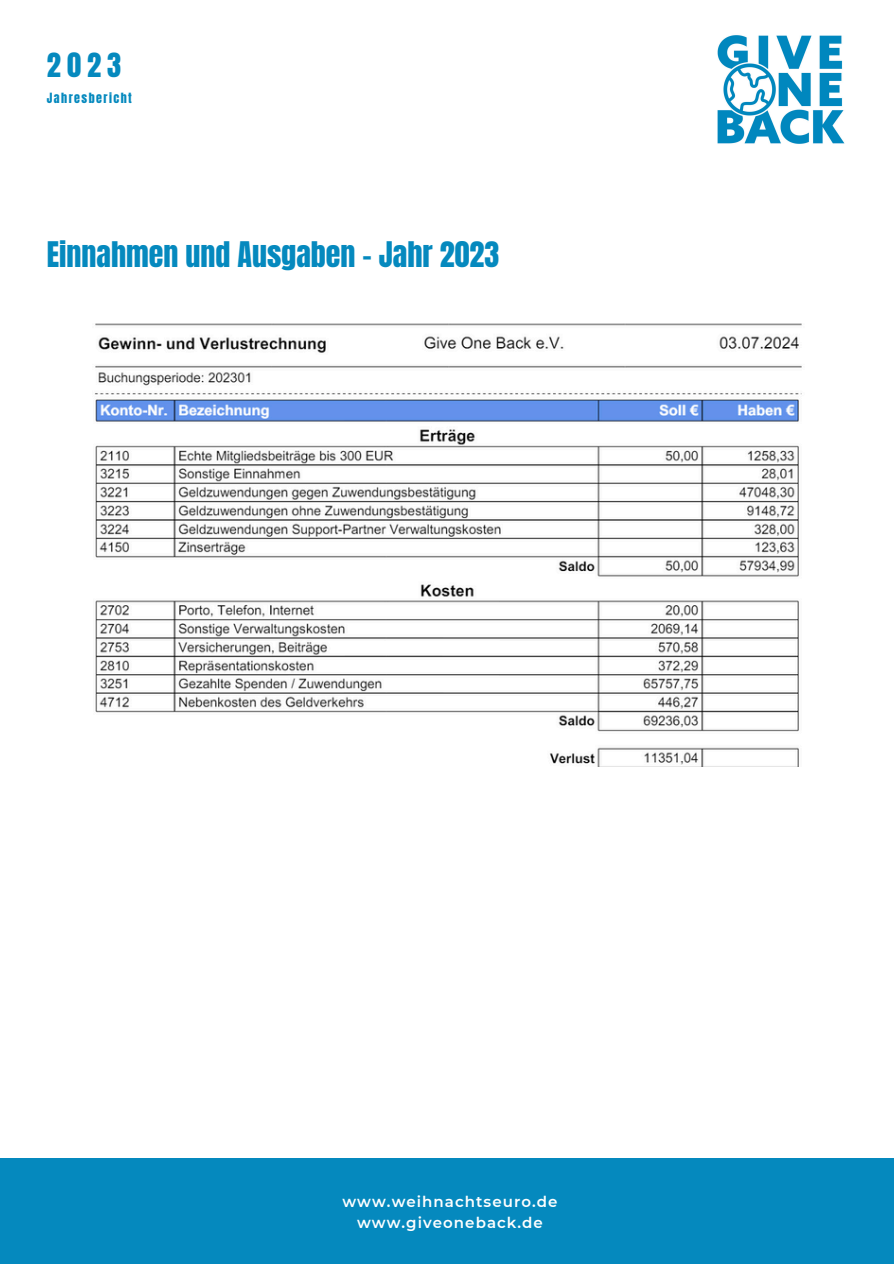
<style>
.page{position:relative;width:894px;height:1264px;background:#fff}
.page>*{position:absolute;margin:0;border:0;box-sizing:border-box;transform-origin:0 0}
.t1{font:30px "Anton";color:#0589be}
.t2{font:28.5px "Anton";color:#0589be}
.t3{font:600 15px/20.2px "Montserrat";letter-spacing:.07em;color:#fff;text-align:center}
.t4{font:12px "Anton";letter-spacing:.12em;color:#0589be}
</style>
<div class="page">
<div style="left:0;top:1157px;width:893px;height:106px;background:#0589be"></div>
<img style="left:717px;top:35px;width:128px;height:109px">
<img style="left:95px;top:324px;width:707px;height:442px">
<h2 class="t2" style="left:47px;top:45px;width:76px">2023</h2>
<p class="t4" style="left:47px;top:89px;width:86px">Jahresbericht</p>
<h3 class="t1" style="left:47px;top:233px;width:453px">Einnahmen und Ausgaben - Jahr 2023</h3>
<p class="t3" style="left:342px;top:1191px;width:216px">www.weihnachtseuro.de www.giveoneback.de</p>
</div>
